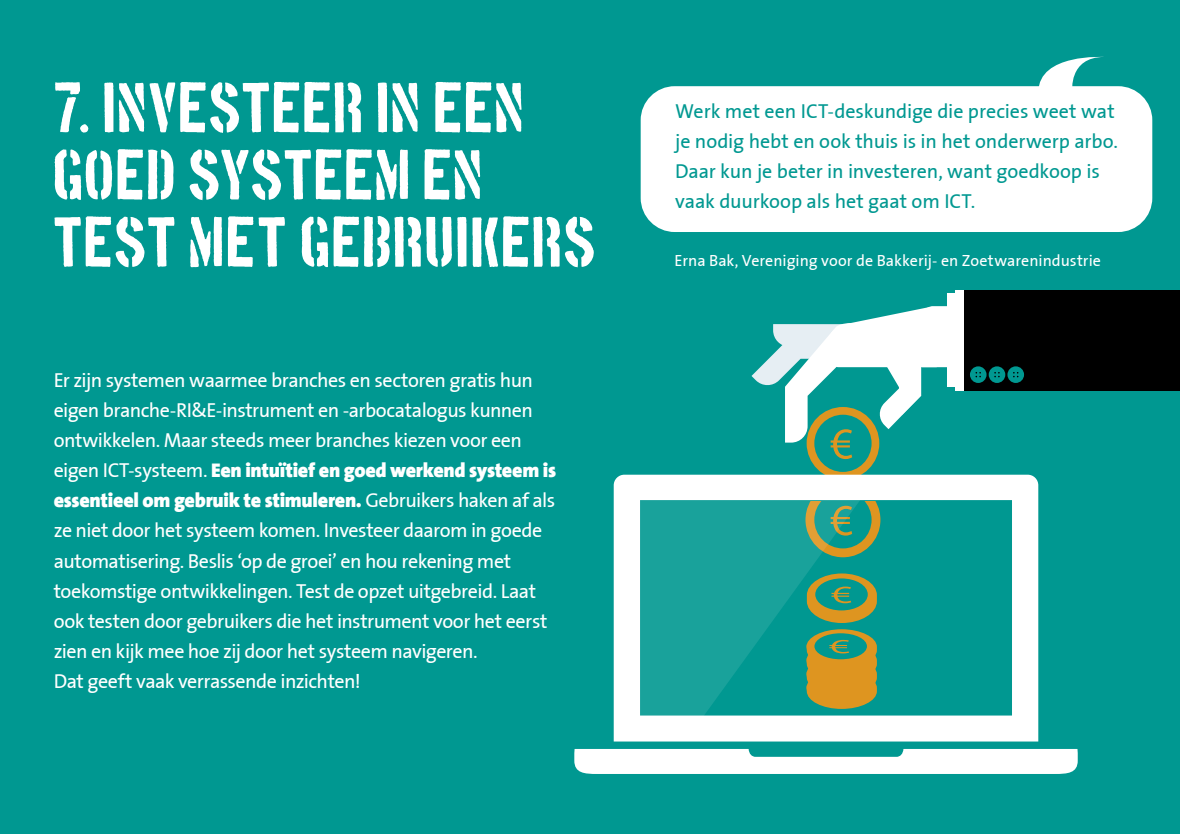
<style>
.page{position:relative;width:1180px;height:834px;background:#fff}
.page>*{position:absolute;margin:0;border:0;box-sizing:border-box;transform-origin:0 0}
.t1{font:56px/67.2px "Boston Traffic";letter-spacing:-.015em;color:#fff}
.t2{font:20px/30px "The Sans Plain";letter-spacing:-.025em;color:#fff;text-align:justify}
.t3{font:20px/30px "The Sans Plain";letter-spacing:-.005em;color:#009891}
.t4{font:900 20px/30px "The Sans B9";letter-spacing:-.015em;color:#fff}
.t5{font:16px "The Sans Plain";color:#fff}
.s1{font-family:"The Sans Plain";font-weight:400}
</style>
<div class="page">
<div style="left:0;top:0;width:1179px;height:834px;background:#009891"></div>
<svg style="left:806px;top:407px;width:73px;height:73px"></svg>
<div style="left:814px;top:415px;width:57px;height:57px;background:#009891;border-radius:50%"></div>
<div style="left:946px;top:294px;width:12px;height:93px;background:#fff"></div>
<div style="left:956px;top:290px;width:223px;height:100px;background:#000"></div>
<div style="left:954px;top:290px;width:9px;height:100px;background:#fff"></div>
<div style="left:1007px;top:366px;width:16px;height:17px;background:#009891;border-radius:50%"></div>
<svg style="left:613px;top:475px;width:425px;height:266px"></svg>
<svg style="left:574px;top:749px;width:503px;height:25px;background:#e5f4f3"></svg>
<svg style="left:874px;top:629px;width:2px;height:80px"></svg>
<svg style="left:874px;top:573px;width:2px;height:50px"></svg>
<svg style="left:874px;top:501px;width:6px;height:56px"></svg>
<svg style="left:637px;top:479px;width:237px;height:259px;fill:#19a29b"></svg>
<svg style="left:751px;top:306px;width:267px;height:153px"></svg>
<svg style="left:1039px;top:56px;width:65px;height:30px"></svg>
<div style="left:640px;top:86px;width:512px;height:146px;background:#fff;border-radius:34px"></div>
<h1 class="t1" style="left:54px;top:76px;width:546px">7. INVESTEER IN EEN<br>GOED SYSTEEM EN<br>TEST MET GEBRUIKERS</h1>
<p class="t2" style="left:54px;top:365px;width:481px">Er zijn systemen waarmee branches en sectoren gratis hun eigen branche-RI&amp;E-instrument en -arbocatalogus kunnen ontwikkelen. Maar steeds meer branches kiezen voor een</p>
<p class="t4" style="left:54px;top:456px;width:504px"><span class="s1">eigen ICT-systeem.</span> Een intuïtief en goed werkend systeem is essentieel om gebruik te stimuleren. <span class="s1">Gebruikers haken af als</span></p>
<p class="t2" style="left:54px;top:515px;width:495px;text-align:left">ze niet door het systeem komen. Investeer daarom in goede automatisering. Beslis ‘op de groei’ en hou rekening met toekomstige ontwikkelingen. Test de opzet uitgebreid. Laat ook testen door gebruikers die het instrument voor het eerst zien en kijk mee hoe zij door het systeem navigeren.<br>Dat geeft vaak verrassende inzichten!</p>
<p class="t3" style="left:675px;top:95px;width:444px">Werk met een ICT-deskundige die precies weet wat je nodig hebt en ook thuis is in het onderwerp arbo.<br>Daar kun je beter in investeren, want goedkoop is vaak duurkoop als het gaat om ICT.</p>
<p class="t5" style="left:674px;top:247px;width:428px">Erna Bak, Vereniging voor de Bakkerij- en Zoetwarenindustrie</p>
</div>
